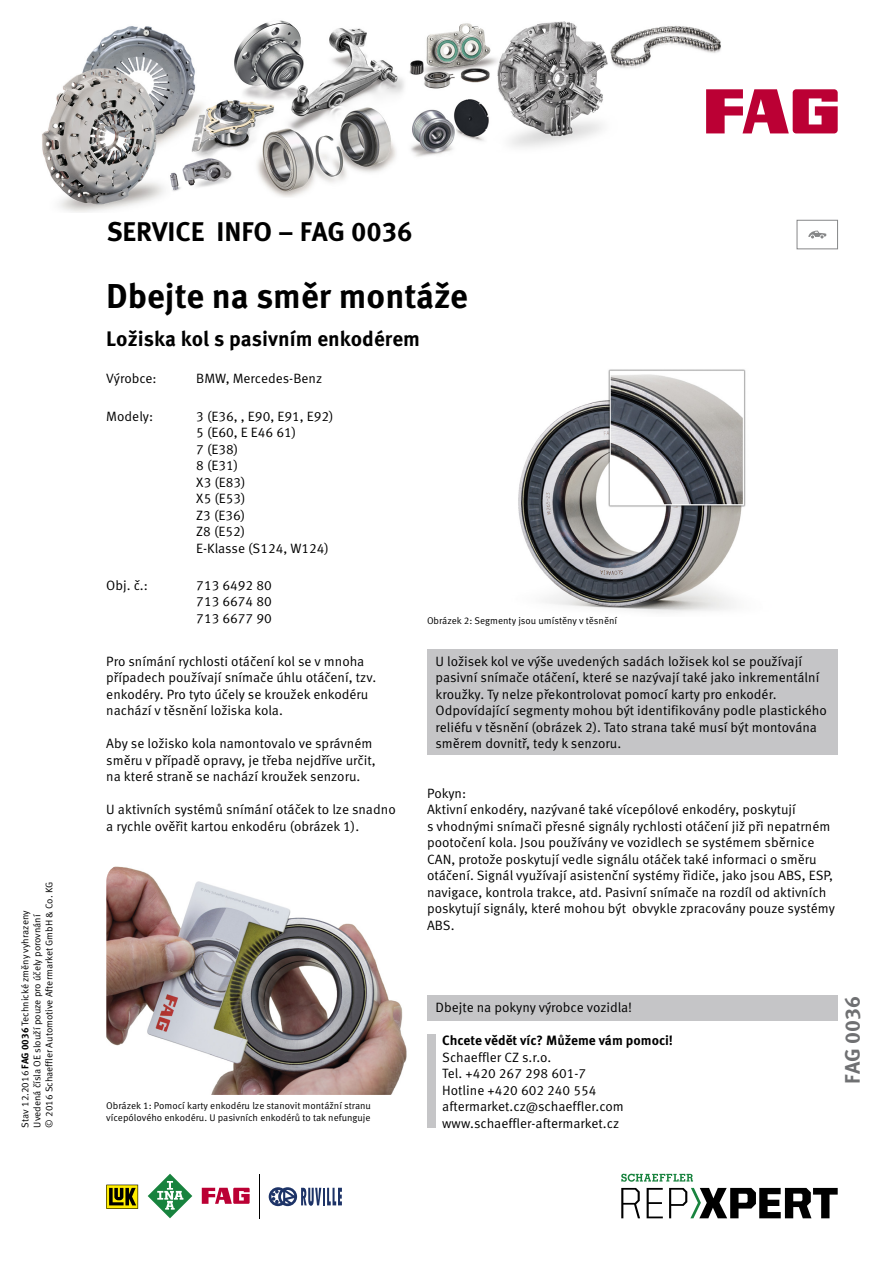
<style>
.page{position:relative;width:893px;height:1263px;background:#fff}
.page>*{position:absolute;margin:0;border:0;box-sizing:border-box;transform-origin:0 0}
.t1{font:700 34.5px "Meta Pro";color:#000}
.t2{font:700 27px "Meta Pro";color:#000}
.t3{font:700 21px "Meta Pro";color:#000}
.t4{font:700 21px "Meta Pro";color:#6f7072}
.t5{font:13.5px/16.5px "Meta Pro Norm";color:#000}
.t6{font:700 13.5px "Meta Pro";color:#000}
.t7{font:9.75px/12.8px "Meta Pro Norm";color:#000}
.s1{font-family:"Meta Pro";font-weight:700}
</style>
<div class="page">
<img style="left:518px;top:369px;width:228px;height:244px">
<img style="left:106px;top:866px;width:301px;height:229px">
<div style="left:427px;top:649px;width:411px;height:106px;background:#c5c5c7"></div>
<div style="left:427px;top:1035px;width:9px;height:93px;background:#c5c5c7"></div>
<div style="left:427px;top:996px;width:411px;height:25px;background:#c5c5c7"></div>
<div style="left:797px;top:220px;width:41px;height:29px;border:1px solid #868788"></div>
<svg style="left:808px;top:231px;width:18px;height:7px"></svg>
<svg style="left:106px;top:1185px;width:32px;height:24px"></svg>
<svg style="left:148px;top:1174px;width:44px;height:44px"></svg>
<svg style="left:202px;top:1188px;width:48px;height:16px"></svg>
<hr style="left:259px;top:1174px;width:1px;height:44px;background:#000">
<svg style="left:269px;top:1187px;width:73px;height:19px"></svg>
<svg style="left:621px;top:1188px;width:19px;height:30px"></svg>
<svg style="left:647px;top:1188px;width:16px;height:30px"></svg>
<svg style="left:669px;top:1188px;width:169px;height:30px"></svg>
<svg style="left:621px;top:1174px;width:72px;height:8px"></svg>
<img style="left:42px;top:20px;width:794px;height:192px">
<svg style="left:706px;top:89px;width:132px;height:44px"></svg>
<p class="t7" style="left:31px;top:1127px;width:247px;line-height:12px;rotate:-90deg">Uvedená čísla OE slouží pouze pro účely porovnání<br>© 2016 Schaeffler Automotive Aftermarket GmbH &amp; Co. KG</p>
<p class="t7" style="left:18px;top:1127px;width:218px;rotate:-90deg">Stav 12.2016 <span class="s1">FAG 0036</span> Technické změny vyhrazeny</p>
<h2 class="t2" style="left:107px;top:210px;width:308px">SERVICE INFO – FAG 0036</h2>
<h1 class="t1" style="left:106px;top:269px;width:363px">Dbejte na směr montáže</h1>
<h3 class="t3" style="left:106px;top:323px;width:315px">Ložiska kol s pasivním enkodérem</h3>
<p class="t5" style="left:106px;top:369px;width:52px">Výrobce:</p>
<p class="t5" style="left:196px;top:369px;width:127px">BMW, Mercedes-Benz</p>
<p class="t5" style="left:106px;top:407px;width:48px">Modely:</p>
<p class="t5" style="left:196px;top:407px;width:139px">3 (E36, , E90, E91, E92)<br>5 (E60, E E46 61)<br>7 (E38)<br>8 (E31)<br>X3 (E83)<br>X5 (E53)<br>Z3 (E36)<br>Z8 (E52)<br>E-Klasse (S124, W124)</p>
<p class="t5" style="left:106px;top:576px;width:43px">Obj. č.:</p>
<p class="t5" style="left:196px;top:576px;width:77px;text-align:justify">713 6492 80<br>713 6674 80<br>713 6677 90</p>
<p class="t7" style="left:427px;top:613px;width:192px">Obrázek 2: Segmenty jsou umístěny v těsnění</p>
<p class="t5" style="left:106px;top:652px;width:271px">Pro snímání rychlosti otáčení kol se v mnoha případech používají snímače úhlu otáčení, tzv. enkodéry. Pro tyto účely se kroužek enkodéru nachází v těsnění ložiska kola.</p>
<p class="t5" style="left:106px;top:734px;width:271px">Aby se ložisko kola namontovalo ve správném směru v případě opravy, je třeba nejdříve určit, na které straně se nachází kroužek senzoru.</p>
<p class="t5" style="left:106px;top:800px;width:291px">U aktivních systémů snímání otáček to lze snadno a rychle ověřit kartou enkodéru (obrázek 1).</p>
<p class="t5" style="left:436px;top:652px;width:393px">U ložisek kol ve výše uvedených sadách ložisek kol se používají pasivní snímače otáčení, které se nazývají také jako inkrementální kroužky. Ty nelze překontrolovat pomocí karty pro enkodér.<br>Odpovídající segmenty mohou být identifikovány podle plastického reliéfu v těsnění (obrázek 2). Tato strana také musí být montována směrem dovnitř, tedy k senzoru.</p>
<p class="t5" style="left:427px;top:784px;width:409px">Pokyn:<br>Aktivní enkodéry, nazývané také vícepólové enkodéry, poskytují<br>s vhodnými snímači přesné signály rychlosti otáčení již při nepatrném pootočení kola. Jsou používány ve vozidlech se systémem sběrnice CAN, protože poskytují vedle signálu otáček také informaci o směru otáčení. Signál využívají asistenční systémy řidiče, jako jsou ABS, ESP, navigace, kontrola trakce, atd. Pasivní snímače na rozdíl od aktivních poskytují signály, které mohou být obvykle zpracovány pouze systémy ABS.</p>
<p class="t7" style="left:106px;top:1098px;width:266px">Obrázek 1: Pomocí karty enkodéru lze stanovit montážní stranu vícepólového enkodéru. U pasivních enkodérů to tak nefunguje</p>
<p class="t5" style="left:436px;top:998px;width:198px">Dbejte na pokyny výrobce vozidla!</p>
<p class="t6" style="left:442px;top:1030px;width:232px">Chcete vědět víc? Můžeme vám pomoci!</p>
<p class="t5" style="left:442px;top:1048px;width:183px">Schaeffler CZ s.r.o.<br>Tel. +420 267 298 601-7<br>Hotline +420 602 240 554 aftermarket.cz@schaeffler.com</p>
<p class="t5" style="left:442px;top:1114px;width:179px">www.schaeffler-aftermarket.cz</p>
<h3 class="t4" style="left:836px;top:1083px;width:89px;rotate:-90deg">FAG 0036</h3>
</div>
